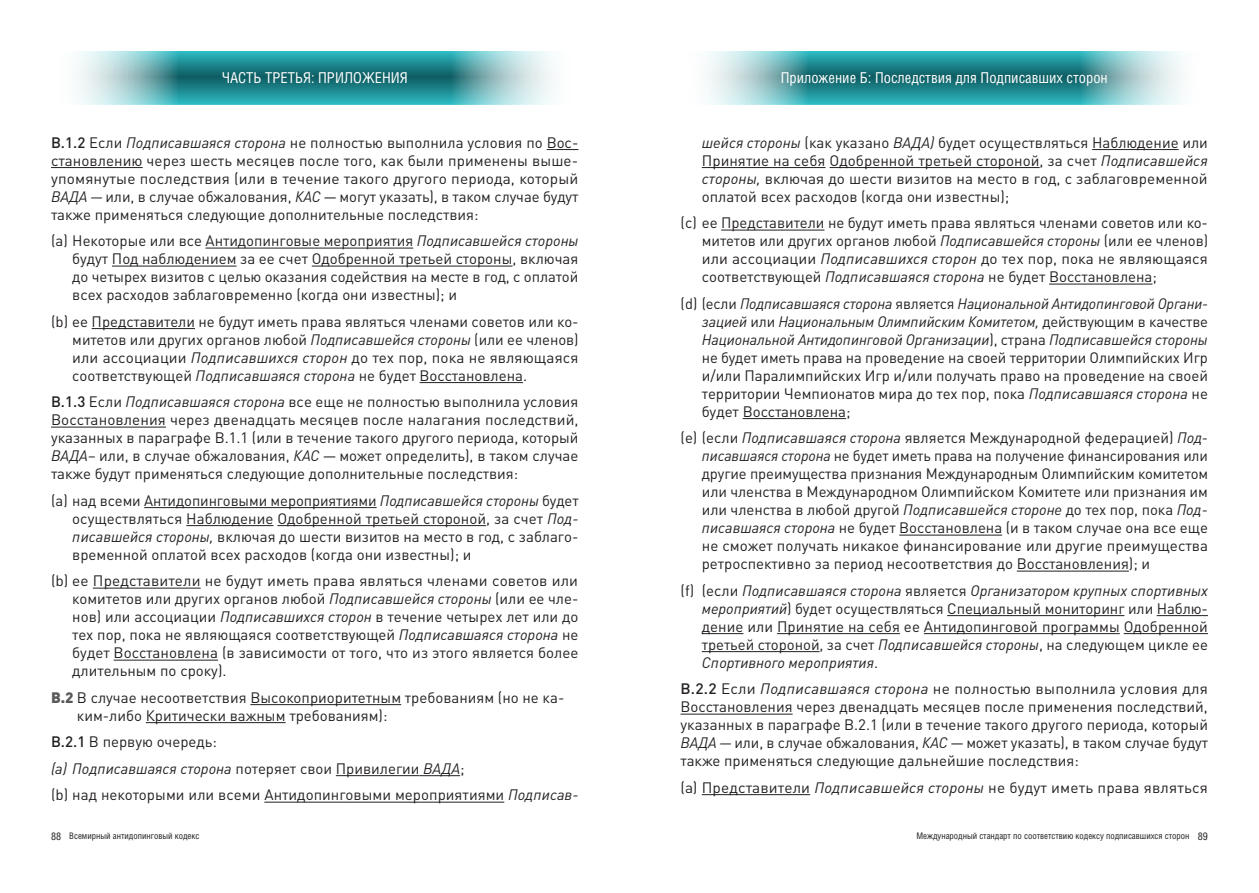
<style>
.page{position:relative;width:1259px;height:893px;background:#fff}
.page>*{position:absolute;margin:0;border:0;box-sizing:border-box;transform-origin:0 0}
.t1{font:15px/18px "DIN Pro";color:#231f20;text-align:justify}
.t2{font:condensed 15px "Helios";color:#fff}
.t3{font:condensed 9px "Helios";color:#231f20}
.s1{font-weight:500}
.s2{font-style:italic}
.s3{font-weight:900;color:#57585a}
.s4{font-size:10.5px}
</style>
<div class="page">
<svg style="left:78px;top:51px;width:474px;height:53px;background:#55a7ac"></svg>
<svg style="left:708px;top:51px;width:473px;height:53px;background:#55a7ac"></svg>
<hr style="left:547px;top:149px;width:31px;height:1px;background:#231f20">
<hr style="left:51px;top:167px;width:92px;height:1px;background:#231f20">
<hr style="left:205px;top:248px;width:208px;height:1px;background:#231f20">
<hr style="left:112px;top:266px;width:124px;height:1px;background:#231f20">
<hr style="left:312px;top:266px;width:200px;height:1px;background:#231f20">
<hr style="left:92px;top:328px;width:103px;height:1px;background:#231f20">
<hr style="left:419px;top:382px;width:104px;height:1px;background:#231f20">
<hr style="left:51px;top:427px;width:115px;height:1px;background:#231f20">
<hr style="left:144px;top:507px;width:233px;height:1px;background:#231f20">
<hr style="left:186px;top:525px;width:87px;height:1px;background:#231f20">
<hr style="left:277px;top:525px;width:209px;height:1px;background:#231f20">
<hr style="left:93px;top:588px;width:108px;height:1px;background:#231f20">
<hr style="left:114px;top:660px;width:104px;height:1px;background:#231f20">
<hr style="left:250px;top:704px;width:151px;height:1px;background:#231f20">
<hr style="left:146px;top:722px;width:140px;height:1px;background:#231f20">
<hr style="left:336px;top:775px;width:83px;height:1px;background:#231f20">
<hr style="left:419px;top:775px;width:41px;height:1px;background:#231f20">
<hr style="left:264px;top:802px;width:240px;height:1px;background:#231f20">
<hr style="left:1092px;top:149px;width:86px;height:1px;background:#231f20">
<hr style="left:702px;top:167px;width:123px;height:1px;background:#231f20">
<hr style="left:829px;top:167px;width:210px;height:1px;background:#231f20">
<hr style="left:721px;top:230px;width:103px;height:1px;background:#231f20">
<hr style="left:1049px;top:284px;width:103px;height:1px;background:#231f20">
<hr style="left:742px;top:418px;width:104px;height:1px;background:#231f20">
<hr style="left:899px;top:535px;width:103px;height:1px;background:#231f20">
<hr style="left:1017px;top:571px;width:112px;height:1px;background:#231f20">
<hr style="left:947px;top:615px;width:177px;height:1px;background:#231f20">
<hr style="left:1156px;top:615px;width:52px;height:1px;background:#231f20">
<hr style="left:702px;top:633px;width:41px;height:1px;background:#231f20">
<hr style="left:777px;top:633px;width:123px;height:1px;background:#231f20">
<hr style="left:924px;top:633px;width:195px;height:1px;background:#231f20">
<hr style="left:1123px;top:633px;width:85px;height:1px;background:#231f20">
<hr style="left:702px;top:651px;width:117px;height:1px;background:#231f20">
<hr style="left:680px;top:714px;width:112px;height:1px;background:#231f20">
<hr style="left:702px;top:794px;width:108px;height:1px;background:#231f20">
<p class="t2" style="left:222px;top:69px;width:187px">ЧАСТЬ ТРЕТЬЯ: ПРИЛОЖЕНИЯ</p>
<p class="t2" style="left:780px;top:69px;width:328px">Приложение Б: Последствия для Подписавших сторон</p>
<p class="t1" style="left:51px;top:132px;width:529px"><span class="s1">B.1.2</span> Если <span class="s2">Подписавшаяся сторона</span> не полностью выполнила условия по Вос&shy;становлению через шесть месяцев после того, как были применены выше&shy;упомянутые последствия (или в течение такого другого периода, который <span class="s2">ВАДА —</span> или, в случае обжалования, <span class="s2">КАС</span> — могут указать), в таком случае будут также применяться следующие дополнительные последствия:</p>
<p class="t1" style="left:72px;top:231px;width:508px;text-indent:-21px">(a) Некоторые или все Антидопинговые мероприятия <span class="s2">Подписавшейся стороны </span>будут Под наблюдением за ее счет Одобренной третьей стороны, включая до четырех визитов с целью оказания содействия на месте в год, с оплатой всех расходов заблаговременно (когда они известны); и</p>
<p class="t1" style="left:72px;top:312px;width:508px;text-indent:-21px">(b) ее Представители не будут иметь права являться членами советов или ко&shy;митетов или других органов любой <span class="s2">Подписавшейся стороны</span> (или ее членов) или ассоциации <span class="s2">Подписавшихся сторон</span> до тех пор, пока не являющаяся соответствующей <span class="s2">Подписавшаяся сторона</span> не будет Восстановлена.</p>
<p class="t1" style="left:51px;top:392px;width:529px"><span class="s1">B.1.3</span> Если <span class="s2">Подписавшаяся сторона</span> все еще не полностью выполнила условия Восстановления через двенадцать месяцев после налагания последствий, указанных в параграфе B.1.1 (или в течение такого другого периода, который <span class="s2">ВАДА–</span> или, в случае обжалования, <span class="s2">КАС</span> — может определить), в таком случае также будут применяться следующие дополнительные последствия:</p>
<p class="t1" style="left:72px;top:491px;width:508px;text-indent:-21px">(a) над всеми Антидопинговыми мероприятиями <span class="s2">Подписавшейся стороны</span> будет осуществляться Наблюдение Одобренной третьей стороной, за счет <span class="s2">Под&shy;писавшейся стороны,</span> включая до шести визитов на место в год, с заблаго&shy;временной оплатой всех расходов (когда они известны); и</p>
<p class="t1" style="left:72px;top:571px;width:507px;text-indent:-21px">(b) ее Представители не будут иметь права являться членами советов или комитетов или других органов любой <span class="s2">Подписавшейся стороны</span> (или ее чле&shy;нов) или ассоциации <span class="s2">Подписавшихся сторон</span> в течение четырех лет или до тех пор, пока не являющаяся соответствующей <span class="s2">Подписавшаяся сторона</span> не будет Восстановлена (в зависимости от того, что из этого является более длительным по сроку).</p>
<p class="t1" style="left:77px;top:688px;width:489px;text-indent:-26px"><span class="s3">B.2</span> В случае несоответствия Высокоприоритетным требованиям (но не ка&shy;ким-либо Критически важным требованиям):</p>
<p class="t1" style="left:51px;top:728px;width:529px;line-height:26.5px;text-align:left"><span class="s1">B.2.1</span> В первую очередь:<br><span class="s2">(a) Подписавшаяся сторона</span> потеряет свои Привилегии <span class="s2">ВАДА</span>;<br>(b) над некоторыми или всеми Антидопинговыми мероприятиями <span class="s2">Подписав-</span></p>
<p class="t1" style="left:702px;top:132px;width:508px"><span class="s2">шейся стороны</span> (как указано <span class="s2">ВАДА)</span> будет осуществляться Наблюдение или Принятие на себя Одобренной третьей стороной, за счет <span class="s2">Подписавшейся стороны,</span> включая до шести визитов на место в год, с заблаговременной оплатой всех расходов (когда они известны);</p>
<p class="t1" style="left:702px;top:213px;width:508px;text-indent:-21px">(c) ее Представители не будут иметь права являться членами советов или ко&shy;митетов или других органов любой <span class="s2">Подписавшейся стороны</span> (или ее членов) или ассоциации <span class="s2">Подписавшихся сторон</span> до тех пор, пока не являющаяся соответствующей <span class="s2">Подписавшаяся сторона</span> не будет Восстановлена;</p>
<p class="t1" style="left:702px;top:294px;width:508px;text-indent:-21px">(d) (если <span class="s2">Подписавшаяся сторона</span> является <span class="s2">Национальной Антидопинговой Органи&shy;зацией</span> или <span class="s2">Национальным Олимпийским Комитетом,</span> действующим в качестве <span class="s2">Национальной Антидопинговой Организации</span>), страна <span class="s2">Подписавшейся стороны </span>не будет иметь права на проведение на своей территории Олимпийских Игр и/или Паралимпийских Игр и/или получать право на проведение на своей территории Чемпионатов мира до тех пор, пока <span class="s2">Подписавшаяся сторона</span> не будет Восстановлена;</p>
<p class="t1" style="left:702px;top:428px;width:508px;text-indent:-21px">(e) (если <span class="s2">Подписавшаяся сторона</span> является Международной федерацией) <span class="s2">Под&shy;писавшаяся сторона</span> не будет иметь права на получение финансирования или другие преимущества признания Международным Олимпийским комитетом или членства в Международном Олимпийском Комитете или признания им или членства в любой другой <span class="s2">Подписавшейся стороне</span> до тех пор, пока <span class="s2">Под&shy;писавшаяся сторона</span> не будет Восстановлена (и в таком случае она все еще не сможет получать никакое финансирование или другие преимущества ретроспективно за период несоответствия до Восстановления); и</p>
<p class="t1" style="left:702px;top:581px;width:508px;text-indent:-21px">(f) (если <span class="s2">Подписавшаяся сторона</span> является <span class="s2">Организатором крупных спортивных мероприятий</span>) будет осуществляться Специальный мониторинг или Наблю&shy;дение или Принятие на себя ее Антидопинговой программы Одобренной третьей стороной, за счет <span class="s2">Подписавшейся стороны</span>, на следующем цикле ее <span class="s2">Спортивного мероприятия</span>.</p>
<p class="t1" style="left:680px;top:679px;width:529px"><span class="s1">B.2.2</span> Если <span class="s2">Подписавшаяся сторона</span> не полностью выполнила условия для Восстановления через двенадцать месяцев после применения последствий, указанных в параграфе B.2.1 (или в течение такого другого периода, который <span class="s2">ВАДА —</span> или, в случае обжалования, <span class="s2">КАС</span> — может указать), в таком случае будут также применяться следующие дальнейшие последствия:</p>
<p class="t1" style="left:680px;top:778px;width:529px">(a) Представители <span class="s2">Подписавшейся стороны</span> не будут иметь права являться</p>
<p class="t3" style="left:51px;top:830px;width:150px"><span class="s4">88</span> Всемирный антидопинговый кодекс</p>
<p class="t3" style="left:916px;top:830px;width:293px">Международный стандарт по соответствию кодексу подписавшихся сторон <span class="s4">89</span></p>
</div>
